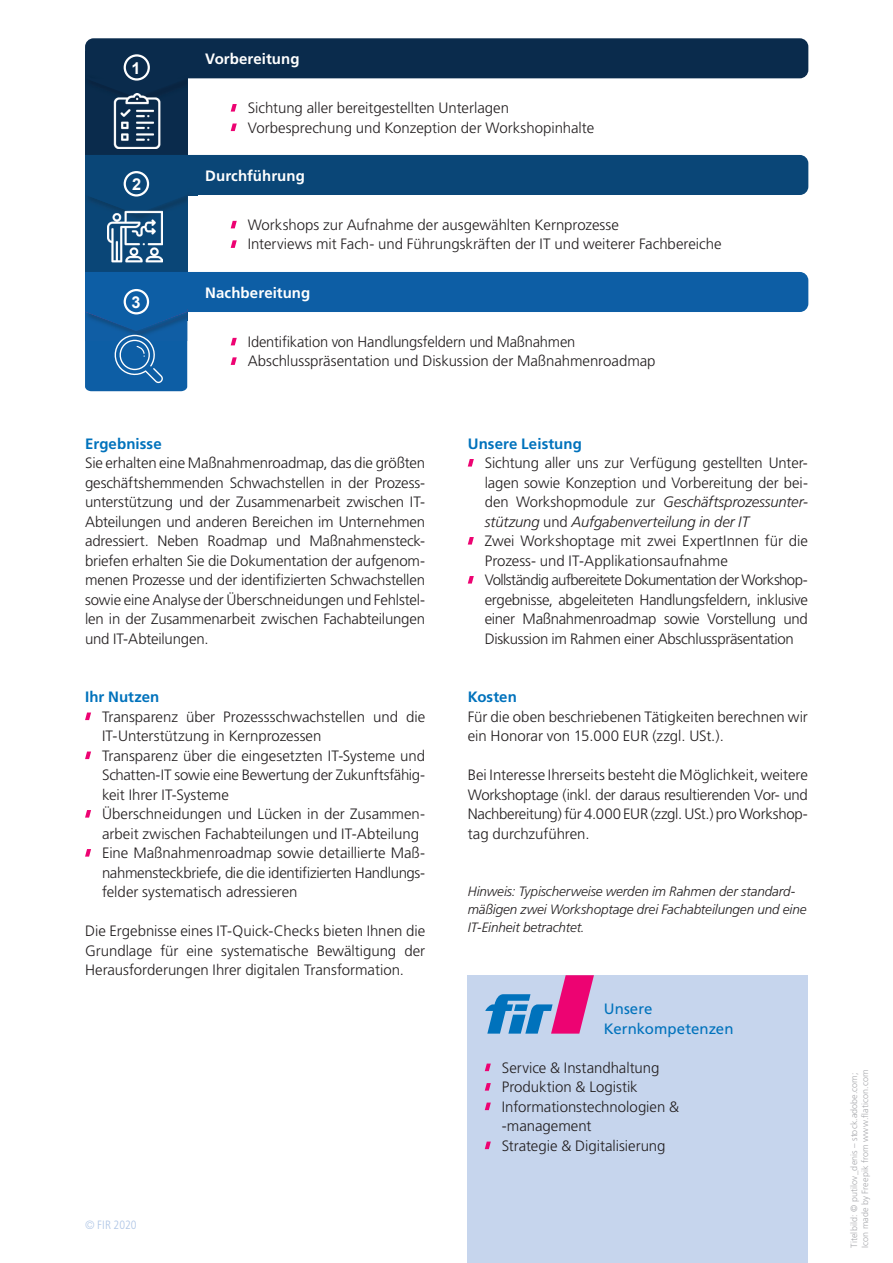
<style>
.page{position:relative;width:893px;height:1263px;background:#fff}
.page>*{position:absolute;margin:0;border:0;box-sizing:border-box;transform-origin:0 0}
.t1{font:700 16.35px "Arial";color:#fff}
.t2{font:300 15px/19.5px "Frutiger";letter-spacing:-.005em;color:#231f20}
.t3{font:700 15px "Frutiger";letter-spacing:.005em;color:#0072bc}
.t4{font:700 15px "Frutiger";letter-spacing:.005em;color:#fff}
.t5{font:15px/19.5px "Frutiger";letter-spacing:.005em;color:#0072bc}
.t6{font:italic 300 13.5px/18px "Frutiger";letter-spacing:-.01em;color:#231f20}
.t7{font:300 condensed 12px "Frutiger";letter-spacing:.005em;color:#adc4e5}
.t8{font:300 9px/10.8px "Frutiger";letter-spacing:.015em;color:#a8a9ad}
.s1{font-style:italic}
</style>
<div class="page">
<div style="left:468px;top:975px;width:340px;height:288px;background:#c6d5ed"></div>
<svg style="left:485px;top:1063px;width:6px;height:8px"></svg>
<svg style="left:485px;top:1083px;width:6px;height:8px"></svg>
<svg style="left:485px;top:1102px;width:6px;height:8px"></svg>
<svg style="left:485px;top:1141px;width:6px;height:8px"></svg>
<svg style="left:485px;top:975px;width:109px;height:59px"></svg>
<svg style="left:85px;top:712px;width:6px;height:8px"></svg>
<svg style="left:85px;top:751px;width:6px;height:8px"></svg>
<svg style="left:85px;top:810px;width:6px;height:8px"></svg>
<svg style="left:85px;top:849px;width:6px;height:8px"></svg>
<svg style="left:468px;top:459px;width:6px;height:8px"></svg>
<svg style="left:468px;top:537px;width:6px;height:8px"></svg>
<svg style="left:468px;top:576px;width:6px;height:8px"></svg>
<svg style="left:231px;top:104px;width:6px;height:8px"></svg>
<svg style="left:231px;top:124px;width:6px;height:7px"></svg>
<div style="left:85px;top:38px;width:723px;height:40px;background:#0a2b4c;border-radius:9px"></div>
<div style="left:85px;top:52px;width:102px;height:152px;background:#0a2b4c"></div>
<div style="left:85px;top:155px;width:723px;height:40px;background:#0a4677;border-radius:9px"></div>
<div style="left:85px;top:155px;width:102px;height:166px;background:#0a4677"></div>
<svg style="left:88px;top:195px;width:110px;height:19px"></svg>
<div style="left:117px;top:166px;width:38px;height:37px;background:#0a4677;border-radius:50%"></div>
<div style="left:124px;top:171px;width:25px;height:26px;border:2px solid #fff;border-radius:50%"></div>
<div style="left:85px;top:272px;width:723px;height:40px;background:#0d5ea5;border-radius:9px"></div>
<svg style="left:92px;top:81px;width:95px;height:12px"></svg>
<div style="left:117px;top:49px;width:38px;height:38px;background:#0a2b4c;border-radius:50%"></div>
<div style="left:124px;top:54px;width:26px;height:27px;border:2px solid #fff;border-radius:50%"></div>
<svg style="left:231px;top:221px;width:6px;height:7px"></svg>
<svg style="left:231px;top:240px;width:6px;height:8px"></svg>
<svg style="left:231px;top:338px;width:6px;height:7px"></svg>
<svg style="left:231px;top:357px;width:6px;height:8px"></svg>
<svg style="left:85px;top:272px;width:102px;height:119px"></svg>
<img style="left:113px;top:93px;width:48px;height:56px">
<img style="left:108px;top:209px;width:55px;height:54px">
<p class="t1" style="left:132px;top:57px;width:11px">1</p>
<p class="t1" style="left:132px;top:172px;width:11px">2</p>
<p class="t1" style="left:132px;top:290px;width:11px">3</p>
<p class="t4" style="left:205px;top:50px;width:96px">Vorbereitung</p>
<p class="t2" style="left:248px;top:98px;width:348px">Sichtung aller bereitgestellten Unterlagen<br>Vorbesprechung und Konzeption der Workshopinhalte</p>
<p class="t4" style="left:205px;top:167px;width:101px">Durchführung</p>
<p class="t2" style="left:248px;top:215px;width:475px">Workshops zur Aufnahme der ausgewählten Kernprozesse<br>Interviews mit Fach- und Führungskräften der IT und weiterer Fachbereiche</p>
<p class="t4" style="left:205px;top:284px;width:107px">Nachbereitung</p>
<p class="t2" style="left:248px;top:332px;width:409px">Identifikation von Handlungsfeldern und Maßnahmen<br>Abschlusspräsentation und Diskussion der Maßnahmenroadmap</p>
<p class="t3" style="left:85px;top:434px;width:78px">Ergebnisse</p>
<p class="t2" style="left:85px;top:453px;width:342px;text-align:justify">Sie erhalten eine Maßnahmenroadmap, das die größten geschäftshemmenden Schwachstellen in der Prozess&shy;unterstützung und der Zusammenarbeit zwischen IT-Abteilungen und anderen Bereichen im Unternehmen adressiert. Neben Roadmap und Maßnahmensteck&shy;briefen erhalten Sie die Dokumentation der aufgenom&shy;menen Prozesse und der identifizierten Schwachstellen sowie eine Analyse der Überschneidungen und Fehlstel&shy;len in der Zusammenarbeit zwischen Fachabteilungen und IT-Abteilungen.</p>
<p class="t3" style="left:85px;top:688px;width:76px">Ihr Nutzen</p>
<p class="t2" style="left:102px;top:707px;width:325px">Transparenz über Prozessschwachstellen und die IT-Unterstützung in Kernprozessen<br>Transparenz über die eingesetzten IT-Systeme und Schatten-IT sowie eine Bewertung der Zukunftsfähig&shy;keit Ihrer IT-Systeme<br>Überschneidungen und Lücken in der Zusammen&shy;arbeit zwischen Fachabteilungen und IT-Abteilung Eine Maßnahmenroadmap sowie detaillierte Maß&shy;nahmensteckbriefe, die die identifizierten Handlungs&shy;felder systematisch adressieren</p>
<p class="t2" style="left:85px;top:921px;width:342px;text-align:justify">Die Ergebnisse eines IT-Quick-Checks bieten Ihnen die Grundlage für eine systematische Bewältigung der Herausforderungen Ihrer digitalen Transformation.</p>
<p class="t7" style="left:85px;top:1218px;width:53px">© FIR 2020</p>
<p class="t3" style="left:468px;top:434px;width:116px">Unsere Leistung</p>
<p class="t2" style="left:485px;top:453px;width:325px">Sichtung aller uns zur Verfügung gestellten Unter&shy;lagen sowie Konzeption und Vorbereitung der bei&shy;den Workshopmodule zur <span class="s1">Geschäftsprozessunter‑ stützung</span> und <span class="s1">Aufgabenverteilung in der IT<br></span>Zwei Workshoptage mit zwei ExpertInnen für die Prozess- und IT-Applikationsaufnahme<br>Vollständig aufbereitete Dokumentation der Workshop&shy;ergebnisse, abgeleiteten Handlungsfeldern, inklusive einer Maßnahmenroadmap sowie Vorstellung und Diskussion im Rahmen einer Abschlusspräsentation</p>
<p class="t3" style="left:468px;top:688px;width:51px">Kosten</p>
<p class="t2" style="left:468px;top:707px;width:342px">Für die oben beschriebenen Tätigkeiten berechnen wir ein Honorar von 15.000 EUR (zzgl. USt.).</p>
<p class="t2" style="left:468px;top:765px;width:342px;text-align:justify">Bei Interesse Ihrerseits besteht die Möglichkeit, weitere Workshoptage (inkl. der daraus resultierenden Vor- und Nachbereitung) für 4.000 EUR (zzgl. USt.) pro Workshop&shy;tag durchzuführen.</p>
<p class="t6" style="left:468px;top:882px;width:340px">Hinweis: Typischerweise werden im Rahmen der standard‑ mäßigen zwei Workshoptage drei Fachabteilungen und eine<br>IT-Einheit betrachtet.</p>
<p class="t5" style="left:604px;top:999px;width:131px">Unsere<br>Kernkompetenzen</p>
<p class="t2" style="left:502px;top:1058px;width:179px">Service &amp; Instandhaltung<br>Produktion &amp; Logistik<br>Informationstechnologien &amp; -management<br>Strategie &amp; Digitalisierung</p>
<p class="t8" style="left:849px;top:1248px;width:180px;rotate:-90deg">Titelbild: © putilov_denis – stock.adobe.com;<br>Icon made by Freepik from www.flaticon.com</p>
</div>
